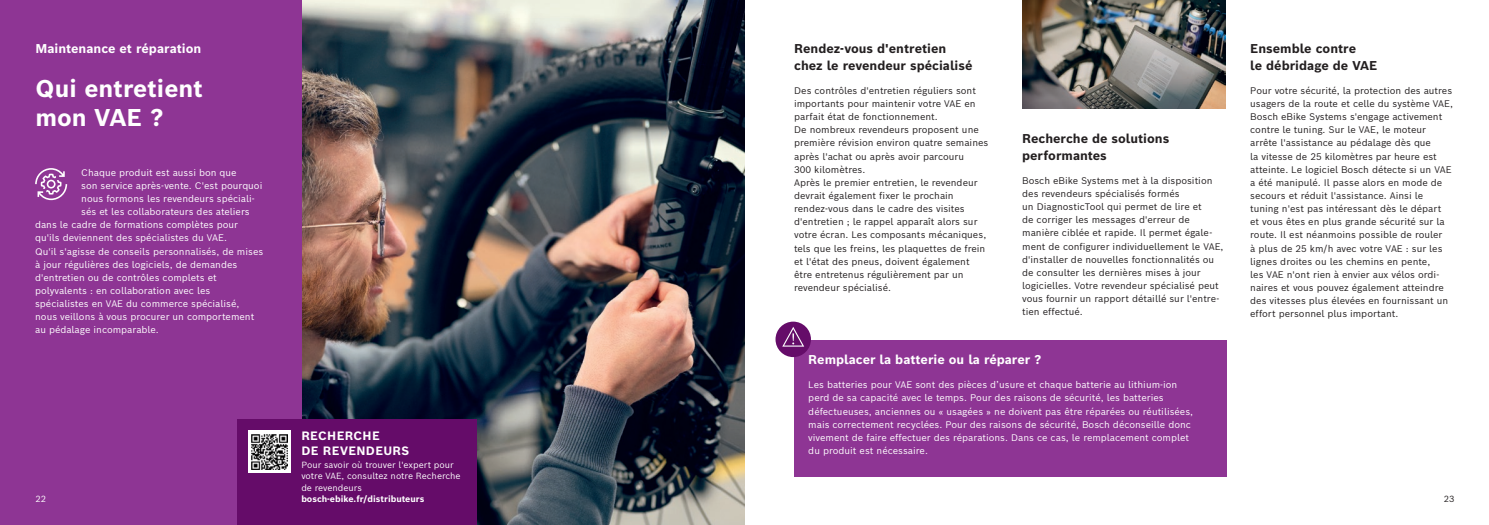
<style>
.page{position:relative;width:1489px;height:525px;background:#fff}
.page>*{position:absolute;margin:0;border:0;box-sizing:border-box;transform-origin:0 0}
.t1{font:700 23.75px/28.5px "Bosch Sans";color:#fff}
.t2{font:700 12.5px/17.5px "Bosch Sans";color:#231f20}
.t3{font:700 12.5px "Bosch Sans";color:#fff}
.t4{font:700 11.88px/15px "Bosch Sans";letter-spacing:.025em;color:#fff}
.t5{font:9.38px/13.1px "Bosch Sans";color:#231f20}
.t6{font:9.38px/13.1px "Bosch Sans";color:#fff}
.t7{font:8.75px/11.2px "Bosch Sans";color:#fff}
.t8{font:700 8.75px "Bosch Sans";color:#fff}
.t9{font:8.75px "Bosch Sans";color:#231f20}
</style>
<div class="page">
<img style="left:301px;top:0;width:443px;height:524px">
<img style="left:1022px;top:0;width:203px;height:109px">
<div style="left:0;top:0;width:301px;height:524px;background:#8e3594"></div>
<div style="left:237px;top:420px;width:240px;height:104px;background:#650c69"></div>
<div style="left:794px;top:340px;width:432px;height:136px;background:#8e3594"></div>
<div style="left:775px;top:321px;width:36px;height:36px;background:#650c69;border-radius:50%"></div>
<svg style="left:782px;top:327px;width:22px;height:19px"></svg>
<div style="left:248px;top:430px;width:43px;height:43px;background:linear-gradient(to right,#fff,#fff)"></div>
<img style="left:252px;top:434px;width:35px;height:35px">
<svg style="left:35px;top:168px;width:32px;height:32px"></svg>
<h2 class="t3" style="left:35px;top:40px;width:167px">Maintenance et réparation</h2>
<h2 class="t2" style="left:794px;top:39px;width:180px">Rendez-vous d'entretien chez le revendeur spécialisé</h2>
<p class="t5" style="left:794px;top:83px;width:196px">Des contrôles d'entretien réguliers sont importants pour maintenir votre VAE en parfait état de fonctionnement.<br>De nombreux revendeurs proposent une première révision environ quatre semaines après l'achat ou après avoir parcouru<br>300 kilomètres.<br>Après le premier entretien, le revendeur devrait également fixer le prochain rendez-vous dans le cadre des visites d'entretien ; le rappel apparaît alors sur votre écran. Les composants mécaniques, tels que les freins, les plaquettes de frein et l'état des pneus, doivent également être entretenus régulièrement par un revendeur spécialisé.</p>
<h1 class="t1" style="left:35px;top:74px;width:169px">Qui entretient mon VAE ?</h1>
<p class="t6" style="left:81px;top:165px;width:157px">Chaque produit est aussi bon que</p>
<p class="t6" style="left:81px;top:178px;width:183px">son service après-vente. C'est pourquoi</p>
<p class="t6" style="left:81px;top:191px;width:175px">nous formons les revendeurs spéciali-</p>
<p class="t6" style="left:81px;top:205px;width:170px">sés et les collaborateurs des ateliers</p>
<p class="t6" style="left:35px;top:218px;width:204px">dans le cadre de formations complètes pour</p>
<p class="t6" style="left:35px;top:231px;width:193px">qu'ils deviennent des spécialistes du VAE.</p>
<p class="t6" style="left:35px;top:244px;width:229px">Qu'il s'agisse de conseils personnalisés, de mises</p>
<p class="t6" style="left:35px;top:257px;width:204px">à jour régulières des logiciels, de demandes</p>
<p class="t6" style="left:35px;top:270px;width:183px">d'entretien ou de contrôles complets et</p>
<p class="t6" style="left:35px;top:283px;width:177px">polyvalents : en collaboration avec les</p>
<p class="t6" style="left:35px;top:296px;width:206px">spécialistes en VAE du commerce spécialisé,</p>
<p class="t6" style="left:35px;top:310px;width:221px">nous veillons à vous procurer un comportement</p>
<p class="t6" style="left:35px;top:323px;width:125px">au pédalage incomparable.</p>
<h2 class="t2" style="left:1022px;top:129px;width:149px">Recherche de solutions performantes</h2>
<p class="t5" style="left:1022px;top:173px;width:203px">Bosch eBike Systems met à la disposition des revendeurs spécialisés formés<br>un DiagnosticTool qui permet de lire et<br>de corriger les messages d'erreur de manière ciblée et rapide. Il permet égale&shy;ment de configurer individuellement le VAE, d'installer de nouvelles fonctionnalités ou de consulter les dernières mises à jour logicielles. Votre revendeur spécialisé peut vous fournir un rapport détaillé sur l'entre&shy;tien effectué.</p>
<h2 class="t2" style="left:1250px;top:39px;width:129px">Ensemble contre<br>le débridage de VAE</h2>
<p class="t5" style="left:1250px;top:83px;width:204px">Pour votre sécurité, la protection des autres usagers de la route et celle du système VAE, Bosch eBike Systems s'engage activement contre le tuning. Sur le VAE, le moteur arrête l'assistance au pédalage dès que<br>la vitesse de 25 kilomètres par heure est atteinte. Le logiciel Bosch détecte si un VAE a été manipulé. Il passe alors en mode de secours et réduit l'assistance. Ainsi le tuning n'est pas intéressant dès le départ<br>et vous êtes en plus grande sécurité sur la route. Il est néanmoins possible de rouler<br>à plus de 25 km/h avec votre VAE : sur les lignes droites ou les chemins en pente,<br>les VAE n'ont rien à envier aux vélos ordi&shy;naires et vous pouvez également atteindre des vitesses plus élevées en fournissant un effort personnel plus important.</p>
<h2 class="t3" style="left:808px;top:351px;width:235px">Remplacer la batterie ou la réparer ?</h2>
<p class="t6" style="left:808px;top:377px;width:386px">Les batteries pour VAE sont des pièces d’usure et chaque batterie au lithium-ion perd de sa capacité avec le temps. Pour des raisons de sécurité, les batteries défectueuses, anciennes ou « usagées » ne doivent pas être réparées ou réutilisées, mais correctement recyclées. Pour des raisons de sécurité, Bosch déconseille donc vivement de faire effectuer des réparations. Dans ce cas, le remplacement complet du produit est nécessaire.</p>
<p class="t4" style="left:301px;top:428px;width:109px">RECHERCHE<br>DE REVENDEURS</p>
<p class="t7" style="left:301px;top:459px;width:161px">Pour savoir où trouver l'expert pour votre VAE, consultez notre Recherche de revendeurs</p>
<p class="t8" style="left:301px;top:492px;width:124px">bosch-ebike.fr/distributeurs</p>
<p class="t7" style="left:35px;top:492px;width:12px">22</p>
<p class="t9" style="left:1443px;top:492px;width:12px">23</p>
</div>
